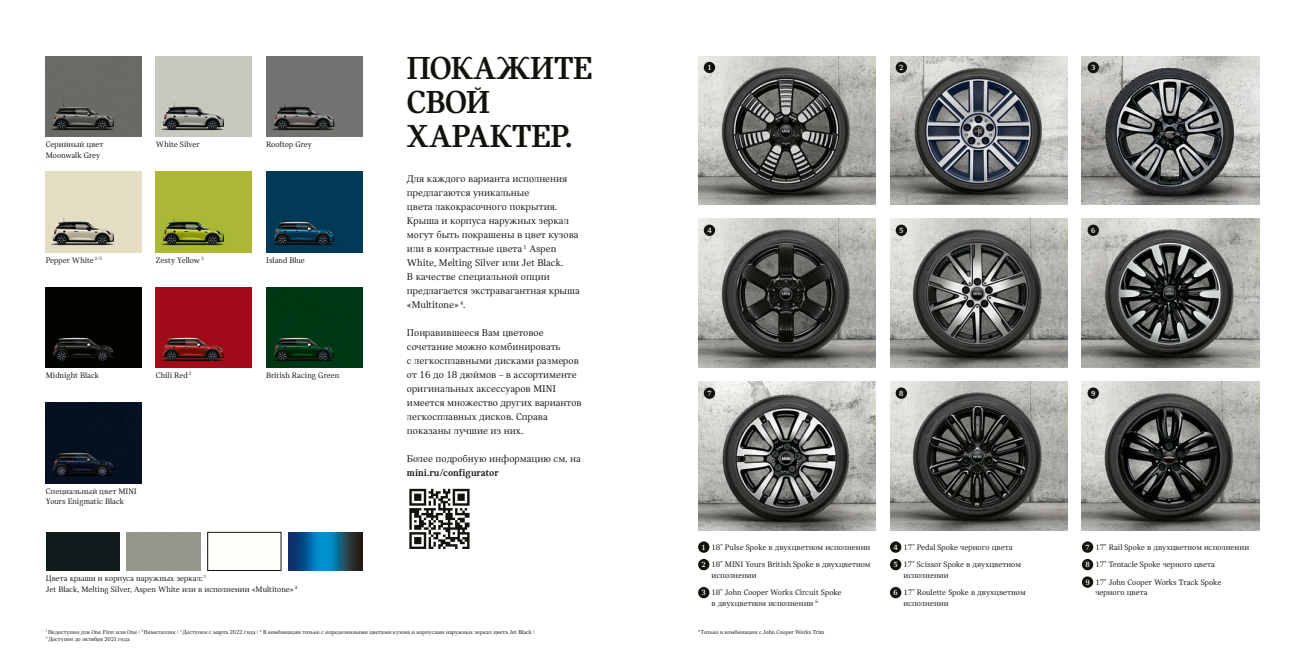
<style>
.page{position:relative;width:1305px;height:652px;background:#fff}
.page>*{position:absolute;margin:0;border:0;box-sizing:border-box;transform-origin:0 0}
.t1{font:34px/34px "MINI Serif Headline 3";letter-spacing:-.005em;color:#12120d}
.t2{font:10.5px/14px "MINI Serif Regular 6";color:#12120d}
.t3{font:10.5px "MINI Serif Bold 4";color:#12120d}
.t4{font:8.5px/17.5px "MINI Serif Regular 7";color:#12120d}
.t5{font:8.5px/10.5px "MINI Serif Regular 6";color:#12120d}
.t6{font:8px "MINI Serif Bold 5";color:#fff}
.t7{font:6px/7px "MINI Serif Regular 6";color:#12120d}
.t8{font:6px "MINI Serif Regular 7";color:#12120d}
.t9{font:5px "MINI Serif Regular 6";color:#12120d}
.s1{font-family:"MINI Serif Bold 5";font-size:8px;color:#fff}
</style>
<div class="page">
<img style="left:46px;top:56px;width:96px;height:81px">
<img style="left:46px;top:172px;width:96px;height:80px">
<img style="left:156px;top:172px;width:96px;height:80px">
<img style="left:46px;top:287px;width:96px;height:81px">
<img style="left:156px;top:56px;width:96px;height:81px">
<img style="left:156px;top:287px;width:96px;height:81px">
<img style="left:46px;top:403px;width:96px;height:80px">
<img style="left:266px;top:56px;width:96px;height:81px">
<img style="left:266px;top:287px;width:96px;height:81px">
<img style="left:288px;top:532px;width:74px;height:39px">
<img style="left:266px;top:172px;width:96px;height:80px">
<svg style="left:409px;top:488px;width:61px;height:61px"></svg>
<svg style="left:409px;top:489px;width:60px;height:60px"></svg>
<div style="left:46px;top:532px;width:73px;height:39px;background:#121b1b"></div>
<img style="left:1081px;top:219px;width:178px;height:149px">
<img style="left:698px;top:219px;width:177px;height:149px">
<img style="left:890px;top:219px;width:177px;height:149px">
<img style="left:890px;top:382px;width:177px;height:148px">
<img style="left:698px;top:56px;width:177px;height:149px">
<img style="left:698px;top:382px;width:177px;height:148px">
<img style="left:890px;top:56px;width:177px;height:149px">
<img style="left:1081px;top:382px;width:178px;height:148px">
<img style="left:1081px;top:56px;width:178px;height:149px">
<div style="left:698px;top:541px;width:11px;height:12px;background:#12120d;border-radius:50%"></div>
<div style="left:698px;top:559px;width:11px;height:11px;background:#12120d;border-radius:50%"></div>
<div style="left:698px;top:587px;width:11px;height:11px;background:#12120d;border-radius:50%"></div>
<div style="left:890px;top:541px;width:11px;height:12px;background:#12120d;border-radius:50%"></div>
<div style="left:890px;top:559px;width:11px;height:11px;background:#12120d;border-radius:50%"></div>
<div style="left:890px;top:587px;width:11px;height:11px;background:#12120d;border-radius:50%"></div>
<svg style="left:1081px;top:541px;width:12px;height:12px"></svg>
<div style="left:1081px;top:559px;width:12px;height:11px;background:#12120d;border-radius:50%"></div>
<svg style="left:1081px;top:576px;width:12px;height:12px"></svg>
<div style="left:895px;top:62px;width:12px;height:11px;background:#12120d;border-radius:50%"></div>
<div style="left:703px;top:62px;width:12px;height:11px;background:#12120d;border-radius:50%"></div>
<div style="left:1087px;top:62px;width:11px;height:11px;background:#12120d;border-radius:50%"></div>
<div style="left:703px;top:225px;width:12px;height:11px;background:#12120d;border-radius:50%"></div>
<div style="left:895px;top:225px;width:12px;height:11px;background:#12120d;border-radius:50%"></div>
<div style="left:1087px;top:225px;width:11px;height:11px;background:#12120d;border-radius:50%"></div>
<svg style="left:703px;top:387px;width:12px;height:12px"></svg>
<div style="left:895px;top:387px;width:12px;height:12px;background:#12120d;border-radius:50%"></div>
<div style="left:1087px;top:387px;width:11px;height:12px;background:#12120d;border-radius:50%"></div>
<p class="t5" style="left:46px;top:139px;width:59px">Серийный цвет<br>Moonwalk Grey</p>
<p class="t5" style="left:156px;top:139px;width:45px">White Silver</p>
<p class="t5" style="left:266px;top:139px;width:47px">Rooftop Grey</p>
<p class="t5" style="left:46px;top:255px;width:58px">Pepper White <sup>2/5</sup></p>
<p class="t5" style="left:156px;top:255px;width:49px">Zesty Yellow <sup>3</sup></p>
<p class="t5" style="left:266px;top:255px;width:40px">Island Blue</p>
<p class="t5" style="left:46px;top:370px;width:55px">Midnight Black</p>
<p class="t9" style="left:189px;top:371px;width:4px">2</p>
<p class="t5" style="left:156px;top:370px;width:33px">Chili Red</p>
<p class="t5" style="left:266px;top:370px;width:75px">British Racing Green</p>
<p class="t5" style="left:46px;top:486px;width:92px">Специальный цвет MINI<br>Yours Enigmatic Black</p>
<p class="t5" style="left:46px;top:573px;width:253px">Цвета крыши и корпуса наружных зеркал: <sup>1<br></sup>Jet Black, Melting Silver, Aspen White или в исполнении «Multitone» <sup>4</sup></p>
<h1 class="t1" style="left:407px;top:51px;width:187px">ПОКАЖИТЕ<br>СВОЙ</h1>
<h1 class="t1" style="left:407px;top:119px;width:167px">ХАРАКТЕР.</h1>
<p class="t2" style="left:407px;top:172px;width:174px">Для каждого варианта исполнения предлагаются уникальные<br>цвета лакокрасочного покрытия.<br>Крыша и корпуса наружных зеркал могут быть покрашены в цвет кузова или в контрастные цвета <sup>1</sup> Aspen<br>White, Melting Silver или Jet Black.<br>В качестве специальной опции предлагается экстравагантная крыша «Multitone» <sup>4</sup>.</p>
<p class="t2" style="left:407px;top:326px;width:176px">Понравившееся Вам цветовое сочетание можно комбинировать<br>с легкосплавными дисками размеров от 16 до 18 дюймов – в ассортименте оригинальных аксессуаров MINI имеется множество других вариантов легкосплавных дисков. Справа показаны лучшие из них.</p>
<p class="t2" style="left:407px;top:452px;width:175px">Более подробную информацию см. на</p>
<p class="t3" style="left:407px;top:467px;width:93px">mini.ru/configurator</p>
<p class="t7" style="left:46px;top:628px;width:490px"><sup>1</sup> Недоступно для One First или One | <sup>2</sup> Неметаллик | <sup>3</sup> Доступен с марта 2022 года | <sup>4</sup> В комбинации только с определенными цветами кузова и корпусами наружных зеркал цвета Jet Black |<br><sup>5</sup> Доступен до октября 2021 года</p>
<p class="t6" style="left:707px;top:63px;width:6px">1</p>
<p class="t6" style="left:899px;top:63px;width:6px">2</p>
<p class="t6" style="left:1091px;top:63px;width:6px">3</p>
<p class="t6" style="left:707px;top:226px;width:6px">4</p>
<p class="t6" style="left:899px;top:226px;width:6px">5</p>
<p class="t6" style="left:1091px;top:226px;width:6px">6</p>
<p class="t6" style="left:707px;top:389px;width:6px">7</p>
<p class="t6" style="left:899px;top:389px;width:6px">8</p>
<p class="t6" style="left:1091px;top:389px;width:6px">9</p>
<p class="t4" style="left:701px;top:538px;width:170px"><span class="s1">1</span> 18" Pulse Spoke в двухцветном исполнении<br><span class="s1">2</span> 18" MINI Yours British Spoke в двухцветном</p>
<p class="t4" style="left:701px;top:566px;width:141px;text-indent:10px">исполнении<br><span class="s1">3</span> 18" John Cooper Works Circuit Spoke</p>
<p class="t4" style="left:711px;top:594px;width:108px">в двухцветном исполнении <sup>6</sup></p>
<p class="t8" style="left:698px;top:628px;width:128px"><sup>6</sup> Только в комбинации с John Cooper Works Trim</p>
<p class="t4" style="left:893px;top:538px;width:129px"><span class="s1">4</span> 17" Pedal Spoke черного цвета<br><span class="s1">5</span> 17" Scissor Spoke в двухцветном</p>
<p class="t4" style="left:893px;top:566px;width:134px;text-indent:10px">исполнении<br><span class="s1">6</span> 17" Roulette Spoke в двухцветном</p>
<p class="t4" style="left:903px;top:594px;width:47px">исполнении</p>
<p class="t4" style="left:1085px;top:538px;width:165px"><span class="s1">7</span> 17" Rail Spoke в двухцветном исполнении<br><span class="s1">8</span> 17" Tentacle Spoke черного цвета<br><span class="s1">9</span> 17" John Cooper Works Track Spoke</p>
<p class="t4" style="left:1095px;top:584px;width:54px">черного цвета</p>
</div>
